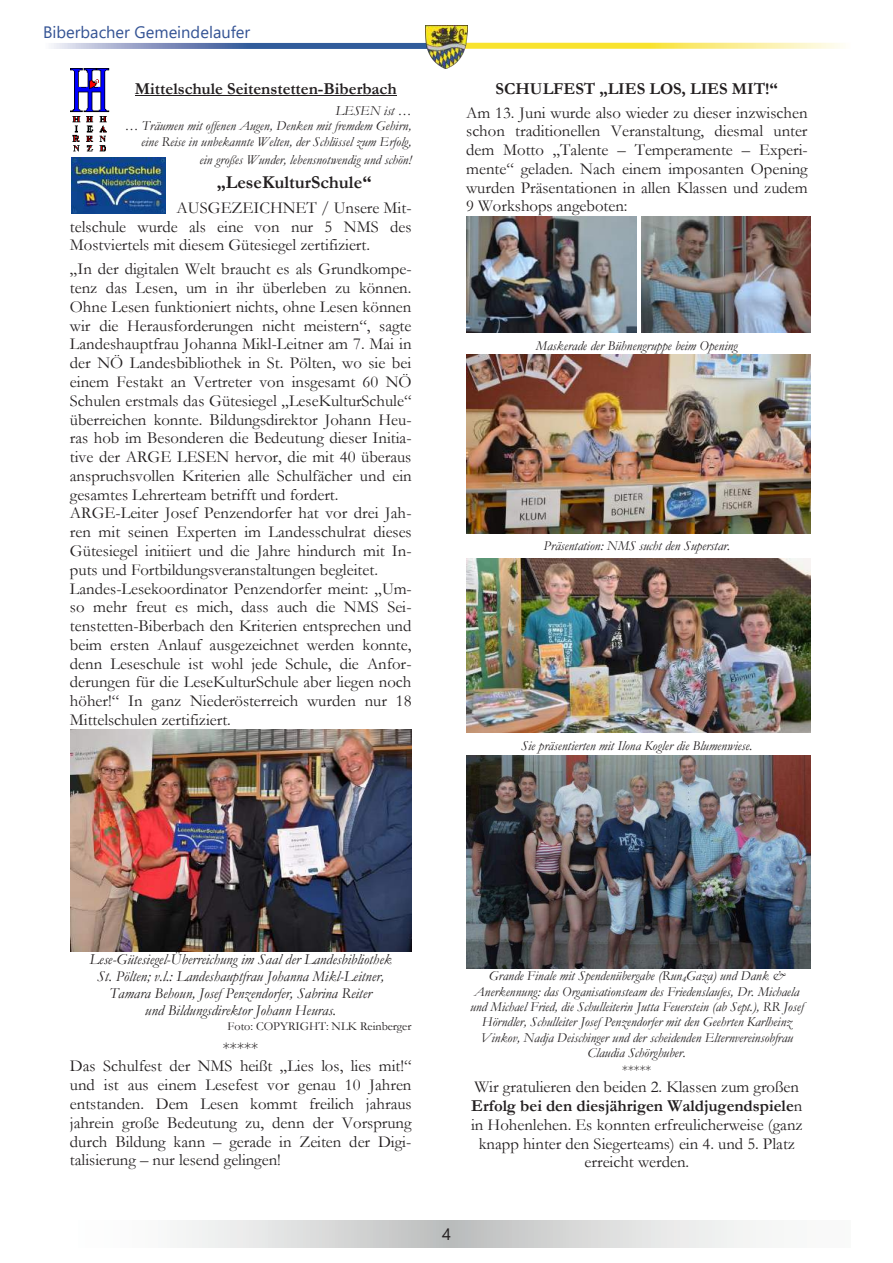
<style>
.page{position:relative;width:893px;height:1263px;background:#fff}
.page>*{position:absolute;margin:0;border:0;box-sizing:border-box;transform-origin:0 0}
.t1{font:700 18.15px "Garamond";color:#231f20}
.t2{font:16.8px/18.8px "Garamond";color:#231f20;text-align:justify}
.t3{font:700 16.8px "Garamond";color:#231f20}
.t4{font:16.5px "Segoe UI";color:#345394}
.t5{font:16.5px "Segoe UI";color:#231f20}
.t6{font:italic 15.15px/17.1px "Garamond";color:#231f20;text-align:center}
.t7{font:italic 13.65px/15.3px "Garamond";color:#231f20;text-align:right}
.t8{font:13.65px "Garamond";color:#231f20}
.t9{font:12.15px "Garamond";color:#231f20}
.s1{font-weight:700}
</style>
<div class="page">
<svg style="left:177px;top:1220px;width:579px;height:27px;background:#dadbdb"></svg>
<svg style="left:51px;top:43px;width:375px;height:6px;background:#647fb1"></svg>
<svg style="left:467px;top:43px;width:376px;height:6px;background:#faea6b"></svg>
<img style="left:426px;top:26px;width:41px;height:42px">
<img style="left:70px;top:68px;width:39px;height:84px">
<img style="left:70px;top:729px;width:341px;height:223px">
<img style="left:72px;top:157px;width:93px;height:56px">
<img style="left:641px;top:216px;width:169px;height:117px">
<img style="left:467px;top:217px;width:170px;height:116px">
<img style="left:467px;top:354px;width:343px;height:180px">
<img style="left:467px;top:755px;width:343px;height:213px">
<img style="left:467px;top:558px;width:343px;height:174px">
<hr style="left:135px;top:95px;width:262px;height:1px;background:#231f20">
<p class="t4" style="left:43px;top:16px;width:209px">Biberbacher Gemeindelaufer</p>
<p class="t3" style="left:135px;top:77px;width:263px">Mittelschule Seitenstetten-Biberbach</p>
<p class="t7" style="left:125px;top:103px;width:288px">LESEN ist …<br>… Träumen mit offenen Augen, Denken mit fremdem Gehirn, eine Reise in unbekannte Welten, der Schlüssel zum Erfolg,</p>
<p class="t7" style="left:199px;top:152px;width:213px">ein großes Wunder, lebensnotwendig und schön!</p>
<p class="t1" style="left:217px;top:170px;width:156px">„LeseKulturSchule“</p>
<p class="t2" style="left:70px;top:198px;width:343px;text-indent:107px">AUSGEZEICHNET / Unsere Mit&shy;telschule wurde als eine von nur 5 NMS des Mostviertels mit diesem Gütesiegel zertifiziert.</p>
<p class="t2" style="left:70px;top:259px;width:343px;text-align:left">„In der digitalen Welt braucht es als Grundkompe&shy;tenz das Lesen, um in ihr überleben zu können.<br>Ohne Lesen funktioniert nichts, ohne Lesen können wir die Herausforderungen nicht meistern“, sagte Landeshauptfrau Johanna Mikl-Leitner am 7. Mai in der NÖ Landesbibliothek in St. Pölten, wo sie bei einem Festakt an Vertreter von insgesamt 60 NÖ Schulen erstmals das Gütesiegel „LeseKulturSchule“ überreichen konnte. Bildungsdirektor Johann Heu&shy;ras hob im Besonderen die Bedeutung dieser Initia&shy;tive der ARGE LESEN hervor, die mit 40 überaus anspruchsvollen Kriterien alle Schulfächer und ein gesamtes Lehrerteam betrifft und fordert.<br>ARGE-Leiter Josef Penzendorfer hat vor drei Jah&shy;ren mit seinen Experten im Landesschulrat dieses Gütesiegel initiiert und die Jahre hindurch mit In&shy;puts und Fortbildungsveranstaltungen begleitet.<br>Landes-Lesekoordinator Penzendorfer meint: „Um&shy;so mehr freut es mich, dass auch die NMS Sei&shy;tenstetten-Biberbach den Kriterien entsprechen und beim ersten Anlauf ausgezeichnet werden konnte, denn Leseschule ist wohl jede Schule, die Anfor&shy;derungen für die LeseKulturSchule aber liegen noch höher!“ In ganz Niederösterreich wurden nur 18<br>Mittelschulen zertifiziert.</p>
<p class="t3" style="left:496px;top:77px;width:284px">SCHULFEST „LIES LOS, LIES MIT!“</p>
<p class="t2" style="left:466px;top:103px;width:343px">Am 13. Juni wurde also wieder zu dieser inzwischen schon traditionellen Veranstaltung, diesmal unter dem Motto „Talente – Temperamente – Experi&shy;mente“ geladen. Nach einem imposanten Opening wurden Präsentationen in allen Klassen und zudem 9 Workshops angeboten:</p>
<p class="t7" style="left:536px;top:338px;width:203px">Maskerade der Bühnengruppe beim Opening</p>
<p class="t7" style="left:543px;top:538px;width:188px">Präsentation: NMS sucht den Superstar.</p>
<p class="t7" style="left:521px;top:737px;width:233px">Sie präsentierten mit Ilona Kogler die Blumenwiese.</p>
<p class="t6" style="left:90px;top:950px;width:304px">Lese-Gütesiegel-Überreichung im Saal der Landesbibliothek St. Pölten; v.l.: Landeshauptfrau Johanna Mikl-Leitner, Tamara Behoun, Josef Penzendorfer, Sabrina Reiter<br>und Bildungsdirektor Johann Heuras.</p>
<p class="t9" style="left:228px;top:1018px;width:185px">Foto: COPYRIGHT: NLK Reinberger</p>
<p class="t2" style="left:70px;top:1037px;width:343px;text-align:left;text-indent:153px">*****<br>Das Schulfest der NMS heißt „Lies los, lies mit!“ und ist aus einem Lesefest vor genau 10 Jahren entstanden. Dem Lesen kommt freilich jahraus jahrein große Bedeutung zu, denn der Vorsprung durch Bildung kann – gerade in Zeiten der Digi&shy;talisierung – nur lesend gelingen!</p>
<p class="t7" style="left:470px;top:968px;width:335px;text-align:center">Grande Finale mit Spendenübergabe (Run<sub>4</sub>Gaza) und Dank &amp; Anerkennung: das Organisationsteam des Friedenslaufes, Dr. Michaela und Michael Fried, die Schulleiterin Jutta Feuerstein (ab Sept.), RR Josef Hörndler, Schulleiter Josef Penzendorfer mit den Geehrten Karlheinz Vinkov, Nadja Deischinger und der scheidenden Elternvereinsobfrau Claudia Schörghuber.</p>
<p class="t8" style="left:622px;top:1061px;width:31px">*****</p>
<p class="t2" style="left:471px;top:1077px;width:333px;text-align:center">Wir gratulieren den beiden 2. Klassen zum großen <span class="s1">Erfolg bei den diesjährigen Waldjugendspiele</span>n in Hohenlehen. Es konnten erfreulicherweise (ganz knapp hinter den Siegerteams) ein 4. und 5. Platz erreicht werden.</p>
<p class="t5" style="left:442px;top:1218px;width:10px">4</p>
</div>
